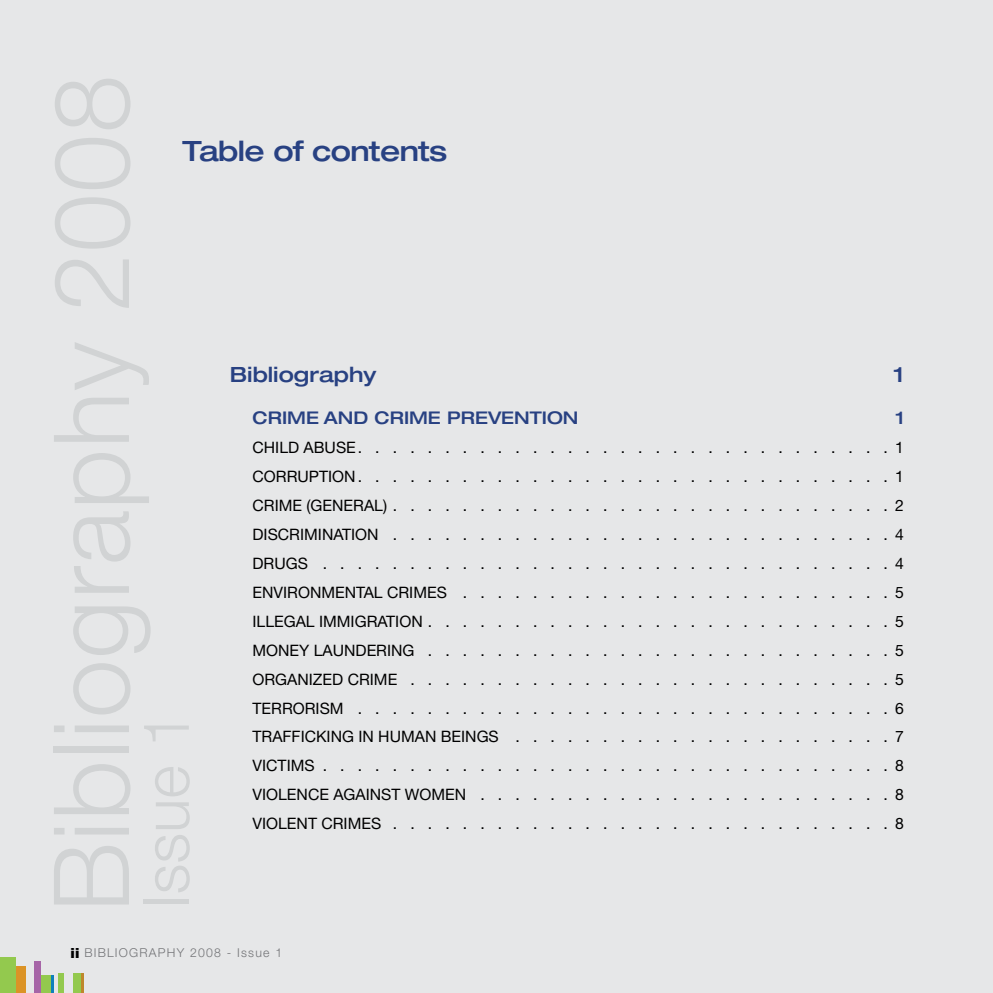
<style>
.page{position:relative;width:993px;height:993px;background:#fff}
.page>*{position:absolute;margin:0;border:0;box-sizing:border-box;transform-origin:0 0}
.t1{font:300 105px "Helvetica Neue";letter-spacing:.01em;color:#d1d3d4}
.t2{font:300 63.88px "Helvetica Neue";color:#d1d3d4}
.t3{font:500 expanded 28px "Helvetica Neue";letter-spacing:-.02em;color:#284182}
.t4{font:500 expanded 21px "Helvetica Neue";color:#284182}
.t5{font:500 expanded 17.5px "Helvetica Neue";color:#284182}
.t6{font:15.75px/28.9px "Helvetica Neue";color:#000;text-align:justify}
.t7{font:300 12.25px "Helvetica Neue";letter-spacing:.1em;color:#737477}
.s1{font-weight:900;font-size:14px;color:#000}
</style>
<div class="page">
<div style="left:0;top:0;width:992px;height:992px;background:#e6e7e8"></div>
<div style="left:0;top:957px;width:7px;height:35px;background:#93c94e"></div>
<div style="left:8px;top:957px;width:7px;height:35px;background:#93c94e"></div>
<div style="left:42px;top:975px;width:9px;height:17px;background:#93c94e"></div>
<div style="left:58px;top:972px;width:5px;height:20px;background:#93c94e"></div>
<div style="left:73px;top:972px;width:8px;height:20px;background:#93c94e"></div>
<hr style="left:81px;top:972px;width:3px;height:20px;background:#be872b">
<svg style="left:52px;top:975px;width:2px;height:17px"></svg>
<div style="left:16px;top:965px;width:10px;height:27px;background:#db9326"></div>
<div style="left:34px;top:961px;width:7px;height:31px;background:#a665a7"></div>
<p class="t1" style="left:27px;top:911px;width:838px;rotate:-90deg">Bibliography 2008</p>
<p class="t3" style="left:182px;top:134px;width:266px">Table of contents</p>
<p class="t4" style="left:230px;top:361px;width:148px">Bibliography</p>
<p class="t4" style="left:893px;top:361px;width:12px">1</p>
<p class="t5" style="left:252px;top:406px;width:327px">CRIME AND CRIME PREVENTION</p>
<p class="t5" style="left:895px;top:406px;width:10px">1</p>
<p class="t6" style="left:252px;top:433px;width:105px">CHILD ABUSE</p>
<p class="t6" style="left:895px;top:433px;width:10px">1</p>
<p class="t6" style="left:252px;top:462px;width:104px">CORRUPTION</p>
<p class="t6" style="left:895px;top:462px;width:10px">1</p>
<p class="t6" style="left:252px;top:490px;width:136px">CRIME (GENERAL)</p>
<p class="t6" style="left:252px;top:490px;width:652px;text-indent:642px">2<br>DISCRIMINATION . . . . . . . . . . . . . . . . . . . . . . . . . . . . . 4<br>DRUGS . . . . . . . . . . . . . . . . . . . . . . . . . . . . . . . . . 4<br>ENVIRONMENTAL CRIMES . . . . . . . . . . . . . . . . . . . . . . . . . 5<br>ILLEGAL IMMIGRATION</p>
<p class="t6" style="left:252px;top:606px;width:652px;text-indent:642px">5<br>MONEY LAUNDERING . . . . . . . . . . . . . . . . . . . . . . . . . . . 5<br>ORGANIZED CRIME . . . . . . . . . . . . . . . . . . . . . . . . . . . . 5<br>TERRORISM . . . . . . . . . . . . . . . . . . . . . . . . . . . . . . . 6<br>TRAFFICKING IN HUMAN BEINGS . . . . . . . . . . . . . . . . . . . . . . 7<br>VICTIMS</p>
<p class="t2" style="left:127px;top:908px;width:198px;rotate:-90deg">Issue 1</p>
<p class="t6" style="left:252px;top:750px;width:652px;text-indent:642px">8<br>VIOLENCE AGAINST WOMEN . . . . . . . . . . . . . . . . . . . . . . . . 8<br>VIOLENT CRIMES</p>
<p class="t6" style="left:895px;top:808px;width:10px">8</p>
<p class="t7" style="left:71px;top:944px;width:213px"><span class="s1">ii</span> BIBLIOGRAPHY 2008 - Issue 1</p>
</div>
